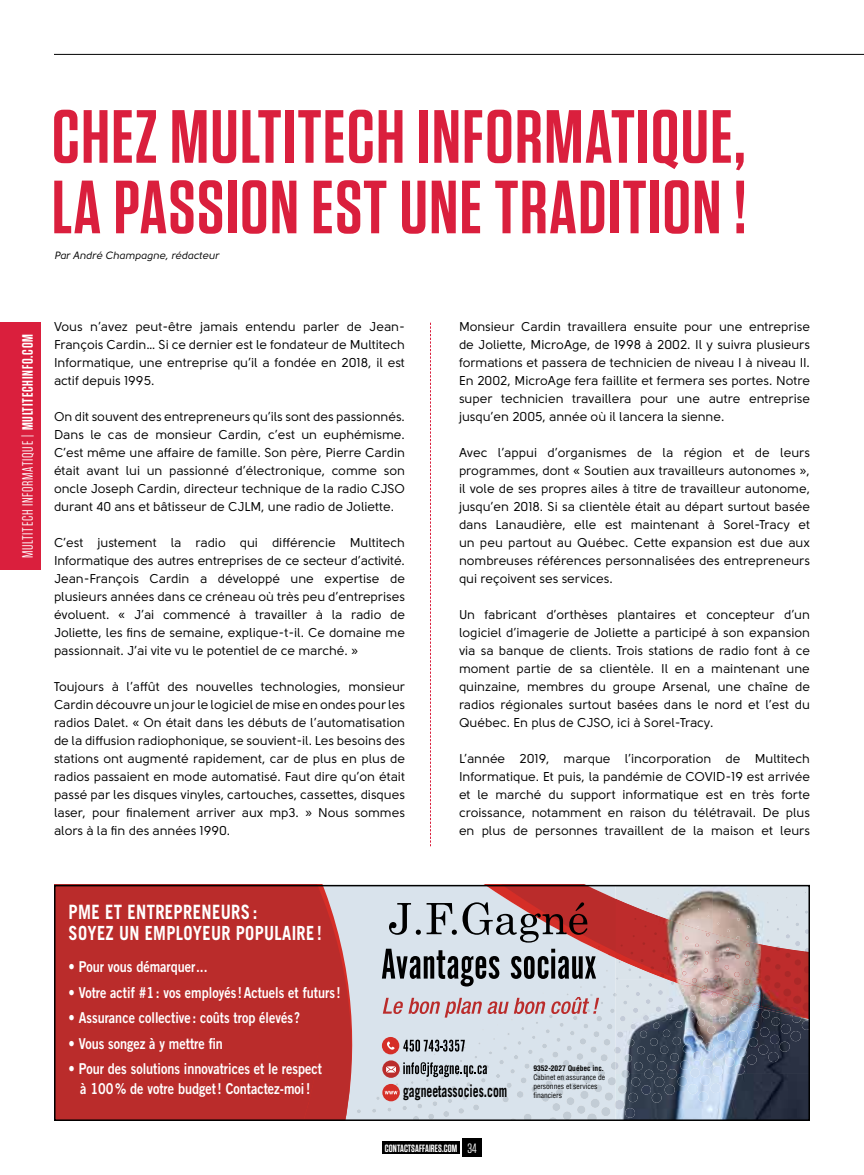
<style>
.page{position:relative;width:864px;height:1175px;background:#fff}
.page>*{position:absolute;margin:0;border:0;box-sizing:border-box;transform-origin:0 0}
.t1{font:600 75.15px/70.5px "Tungsten";letter-spacing:.02em;color:#da1f3d}
.t2{font:700 19.8px "Trade Gothic";letter-spacing:.02em;color:#fff;scale:.84 1}
.t3{font:700 19.5px "Trade Gothic";letter-spacing:.02em;color:#fff;scale:.84 1}
.t4{font:700 16.8px "Trade Gothic";color:#000;scale:.7 1}
.t5{font:15px/19.5px "Trade Gothic Bold Two";color:#fff;text-align:center;scale:.84 1}
.t6{font:15px "Tungsten";letter-spacing:.05em;color:#fff}
.t7{font:12.75px/18px "Solomon Sans Normal";color:#000;text-align:justify}
.t8{font:10.5px "Solomon Sans Normal Italic";color:#000}
.t9{font:600 10.5px "Tungsten";letter-spacing:.01em;color:#fff}
.t10{font:condensed 7.5px/9px "Helvetica LT Std";color:#000}
.t11{font:700 condensed 7.5px "Helvetica LT Std";color:#000}
.s1{font-weight:600}
.s2{font-weight:400;font-size:13.5px}
</style>
<div class="page">
<div style="left:382px;top:1141px;width:78px;height:13px;background:#000"></div>
<div style="left:463px;top:1138px;width:19px;height:19px;background:#000"></div>
<svg style="left:430px;top:323px;width:1px;height:523px"></svg>
<hr style="left:54px;top:54px;width:810px;height:1px;background:#000">
<div style="left:54px;top:885px;width:267px;height:235px;background:#ba2c2b"></div>
<svg style="left:257px;top:885px;width:553px;height:235px;background:#b19198"></svg>
<div style="left:0;top:323px;width:40px;height:247px;background:#da1f3d"></div>
<h1 class="t1" style="left:52px;top:103px;width:696px">CHEZ MULTITECH INFORMATIQUE,<br>LA PASSION EST UNE TRADITION !</h1>
<p class="t8" style="left:54px;top:250px;width:167px">Par André Champagne, rédacteur</p>
<p class="t6" style="left:20px;top:558px;width:225px;rotate:-90deg">MULTITECH INFORMATIQUE | <span class="s1">MULTITECHINFO.COM</span></p>
<p class="t7" style="left:54px;top:317px;width:352px">Vous n’avez peut-être jamais entendu parler de Jean-François Cardin… Si ce dernier est le fondateur de Multitech Informatique, une entreprise qu’il a fondée en 2018, il est actif depuis 1995.</p>
<p class="t7" style="left:54px;top:407px;width:353px">On dit souvent des entrepreneurs qu’ils sont des passionnés.<br>Dans le cas de monsieur Cardin, c’est un euphémisme.<br>C’est même une affaire de famille. Son père, Pierre Cardin était avant lui un passionné d’électronique, comme son oncle Joseph Cardin, directeur technique de la radio CJSO durant 40 ans et bâtisseur de CJLM, une radio de Joliette.</p>
<p class="t7" style="left:54px;top:533px;width:353px">C’est justement la radio qui différencie Multitech Informatique des autres entreprises de ce secteur d’activité.<br>Jean-François Cardin a développé une expertise de plusieurs années dans ce créneau où très peu d’entreprises évoluent. « J’ai commencé à travailler à la radio de Joliette, les fins de semaine, explique-t-il. Ce domaine me passionnait. J’ai vite vu le potentiel de ce marché. »</p>
<p class="t7" style="left:54px;top:677px;width:353px">Toujours à l’affût des nouvelles technologies, monsieur Cardin découvre un jour le logiciel de mise en ondes pour les radios Dalet. « On était dans les débuts de l’automatisation de la diffusion radiophonique, se souvient-il. Les besoins des stations ont augmenté rapidement, car de plus en plus de radios passaient en mode automatisé. Faut dire qu’on était passé par les disques vinyles, cartouches, cassettes, disques laser, pour finalement arriver aux mp3. » Nous sommes alors à la fin des années 1990.</p>
<p class="t7" style="left:459px;top:317px;width:353px">Monsieur Cardin travaillera ensuite pour une entreprise de Joliette, MicroAge, de 1998 à 2002. Il y suivra plusieurs formations et passera de technicien de niveau I à niveau II.<br>En 2002, MicroAge fera faillite et fermera ses portes. Notre super technicien travaillera pour une autre entreprise jusqu’en 2005, année où il lancera la sienne.</p>
<p class="t7" style="left:459px;top:443px;width:353px">Avec l’appui d’organismes de la région et de leurs programmes, dont « Soutien aux travailleurs autonomes », il vole de ses propres ailes à titre de travailleur autonome, jusqu’en 2018. Si sa clientèle était au départ surtout basée dans Lanaudière, elle est maintenant à Sorel-Tracy et un peu partout au Québec. Cette expansion est due aux nombreuses références personnalisées des entrepreneurs qui reçoivent ses services.</p>
<p class="t7" style="left:459px;top:605px;width:353px">Un fabricant d’orthèses plantaires et concepteur d’un logiciel d’imagerie de Joliette a participé à son expansion via sa banque de clients. Trois stations de radio font à ce moment partie de sa clientèle. Il en a maintenant une quinzaine, membres du groupe Arsenal, une chaîne de radios régionales surtout basées dans le nord et l’est du Québec. En plus de CJSO, ici à Sorel-Tracy.</p>
<p class="t7" style="left:459px;top:749px;width:353px">L’année 2019, marque l’incorporation de Multitech Informatique. Et puis, la pandémie de COVID-19 est arrivée et le marché du support informatique est en très forte croissance, notamment en raison du télétravail. De plus en plus de personnes travaillent de la maison et leurs</p>
<h2 class="t2" style="left:69px;top:899px;width:227px">PME ET ENTREPRENEURS :</h2>
<h3 class="t3" style="left:69px;top:920px;width:303px">SOYEZ UN EMPLOYEUR POPULAIRE !</h3>
<p class="t5" style="left:69px;top:956px;width:167px">• Pour vous démarquer ...</p>
<p class="t5" style="left:69px;top:982px;width:326px">• Votre actif #1 : vos employés ! Actuels et futurs !</p>
<p class="t5" style="left:69px;top:1007px;width:277px">• Assurance collective : coûts trop élevés ?</p>
<p class="t5" style="left:69px;top:1033px;width:185px">• Vous songez à y mettre fin</p>
<p class="t5" style="left:69px;top:1058px;width:303px">• Pour des solutions innovatrices et le respect à 100 % de votre budget ! Contactez-moi !</p>
<p class="t11" style="left:533px;top:1063px;width:72px">9352-2027 Québec inc.</p>
<p class="t10" style="left:533px;top:1072px;width:73px">Cabinet en assurance de personnes et services</p>
<h3 class="t4" style="left:403px;top:1081px;width:151px">gagneetassocies.com</h3>
<p class="t10" style="left:533px;top:1090px;width:30px">financiers</p>
<p class="t9" style="left:385px;top:1142px;width:93px">CONTACTSAFFAIRES.COM <span class="s2">34</span></p>
</div>
